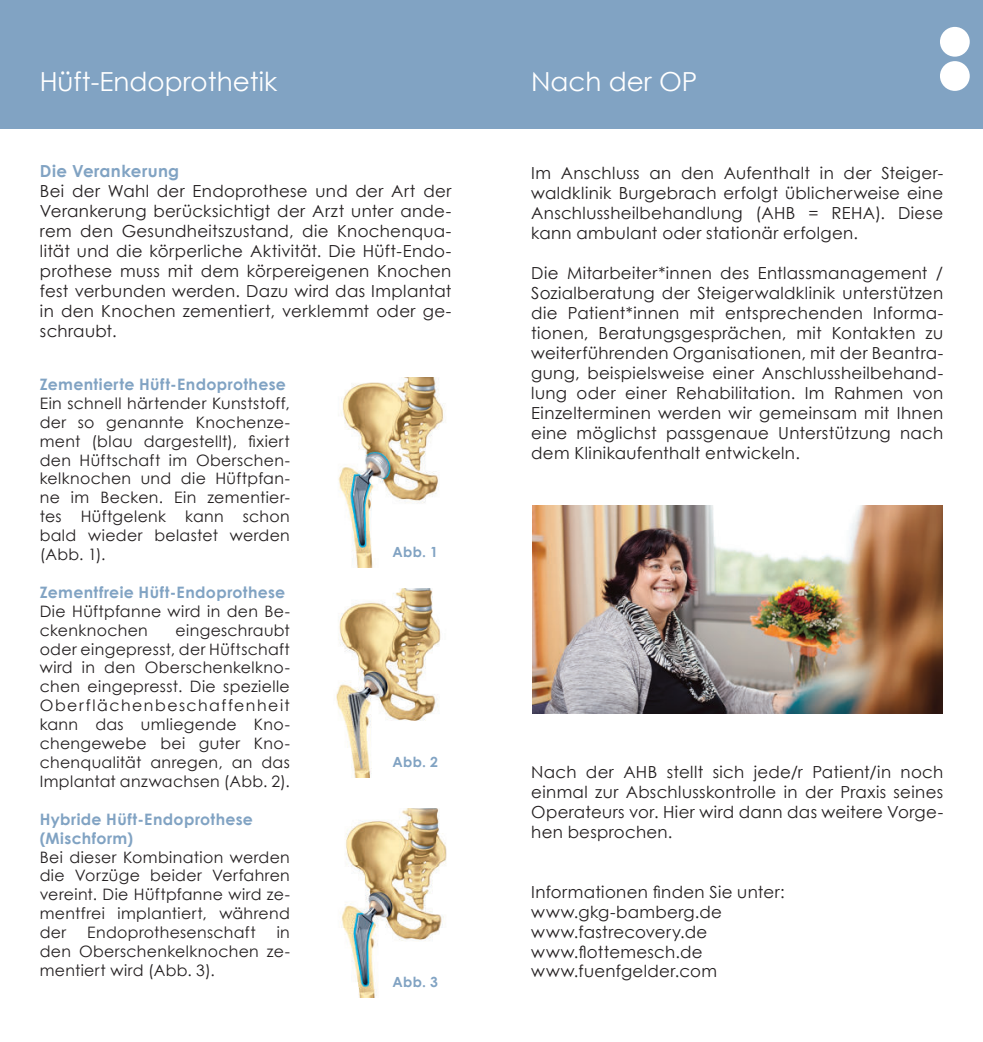
<style>
.page{position:relative;width:983px;height:1042px;background:#fff}
.page>*{position:absolute;margin:0;border:0;box-sizing:border-box;transform-origin:0 0}
.t1{font:26.25px "Century Gothic";color:#fff}
.t2{font:16.62px/19.9px "Century Gothic";letter-spacing:.02em;color:#231f20;text-align:justify}
.t3{font:700 16.62px "Century Gothic";letter-spacing:.02em;color:#81a3c3}
.t4{font:15.75px/18.9px "Century Gothic";letter-spacing:.02em;color:#231f20;text-align:justify}
.t5{font:700 15.75px/18.9px "Century Gothic";letter-spacing:.02em;color:#81a3c3}
.t6{font:700 14px "Century Gothic";letter-spacing:.025em;color:#81a3c3}
</style>
<div class="page">
<div style="left:0;top:0;width:982px;height:129px;background:#81a3c3"></div>
<div style="left:939px;top:61px;width:30px;height:30px;background:#fff;border-radius:50%"></div>
<div style="left:939px;top:27px;width:30px;height:30px;background:#fff;border-radius:50%"></div>
<img style="left:338px;top:378px;width:106px;height:189px">
<img style="left:336px;top:588px;width:105px;height:189px">
<img style="left:341px;top:808px;width:106px;height:189px">
<img style="left:532px;top:505px;width:410px;height:208px">
<h1 class="t1" style="left:40px;top:71px;width:239px">Hüft-Endoprothetik</h1>
<h1 class="t1" style="left:531px;top:71px;width:168px">Nach der OP</h1>
<p class="t3" style="left:40px;top:164px;width:141px">Die Verankerung</p>
<p class="t2" style="left:40px;top:183px;width:413px">Bei der Wahl der Endoprothese und der Art der Verankerung berücksichtigt der Arzt unter ande&shy;rem den Gesundheitszustand, die Knochenqua&shy;lität und die körperliche Aktivität. Die Hüft-Endo&shy;prothese muss mit dem körpereigenen Knochen fest verbunden werden. Dazu wird das Implantat in den Knochen zementiert, verklemmt oder ge&shy;schraubt.</p>
<p class="t5" style="left:40px;top:374px;width:248px">Zementierte Hüft-Endoprothese</p>
<p class="t4" style="left:40px;top:395px;width:252px">Ein schnell härtender Kunststoff, der so genannte Knochenze&shy;ment (blau dargestellt), fixiert den Hüftschaft im Oberschen&shy;kelknochen und die Hüftpfan&shy;ne im Becken. Ein zementier&shy;tes Hüftgelenk kann schon bald wieder belastet werden (Abb. 1).</p>
<p class="t5" style="left:40px;top:582px;width:247px">Zementfreie Hüft-Endoprothese</p>
<p class="t4" style="left:40px;top:603px;width:252px">Die Hüftpfanne wird in den Be&shy;ckenknochen</p>
<p class="t4" style="left:40px;top:622px;width:252px;text-indent:136px">eingeschraubt oder eingepresst, der Hüftschaft wird in den Oberschenkelkno&shy;chen eingepresst. Die spezielle Oberflächenbeschaffenheit kann das umliegende Kno&shy;chengewebe bei guter Kno&shy;chenqualität anregen, an das Implantat anzwachsen (Abb. 2).</p>
<p class="t5" style="left:40px;top:809px;width:215px">Hybride Hüft-Endoprothese (Mischform)</p>
<p class="t4" style="left:40px;top:849px;width:252px">Bei dieser Kombination werden die Vorzüge beider Verfahren vereint. Die Hüftpfanne wird ze&shy;mentfrei implantiert, während der</p>
<p class="t4" style="left:40px;top:924px;width:252px;text-indent:237px">in den Oberschenkelknochen ze&shy;mentiert wird (Abb. 3).</p>
<p class="t4" style="left:87px;top:924px;width:170px">Endoprothesenschaft</p>
<p class="t6" style="left:392px;top:546px;width:47px">Abb. 1</p>
<p class="t6" style="left:392px;top:756px;width:47px">Abb. 2</p>
<p class="t6" style="left:392px;top:976px;width:47px">Abb. 3</p>
<p class="t2" style="left:531px;top:165px;width:413px">Im Anschluss an den Aufenthalt in der Steiger&shy;waldklinik Burgebrach erfolgt üblicherweise eine Anschlussheilbehandlung (AHB = REHA). Diese kann ambulant oder stationär erfolgen.</p>
<p class="t2" style="left:531px;top:264px;width:413px">Die Mitarbeiter*innen des Entlassmanagement / Sozialberatung der Steigerwaldklinik unterstützen die Patient*innen mit entsprechenden Informa&shy;tionen, Beratungsgesprächen, mit Kontakten zu weiterführenden Organisationen, mit der Beantra&shy;gung, beispielsweise einer Anschlussheilbehand&shy;lung oder einer Rehabilitation. Im Rahmen von Einzelterminen werden wir gemeinsam mit Ihnen eine möglichst passgenaue Unterstützung nach dem Klinikaufenthalt entwickeln.</p>
<p class="t2" style="left:531px;top:763px;width:413px">Nach der AHB stellt sich jede/r Patient/in noch einmal zur Abschlusskontrolle in der Praxis seines Operateurs vor. Hier wird dann das weitere Vorge&shy;hen besprochen.</p>
<p class="t2" style="left:531px;top:881px;width:255px;text-align:left">Informationen finden Sie unter: www.gkg-bamberg.de www.fastrecovery.de www.flottemesch.de www.fuenfgelder.com</p>
</div>
